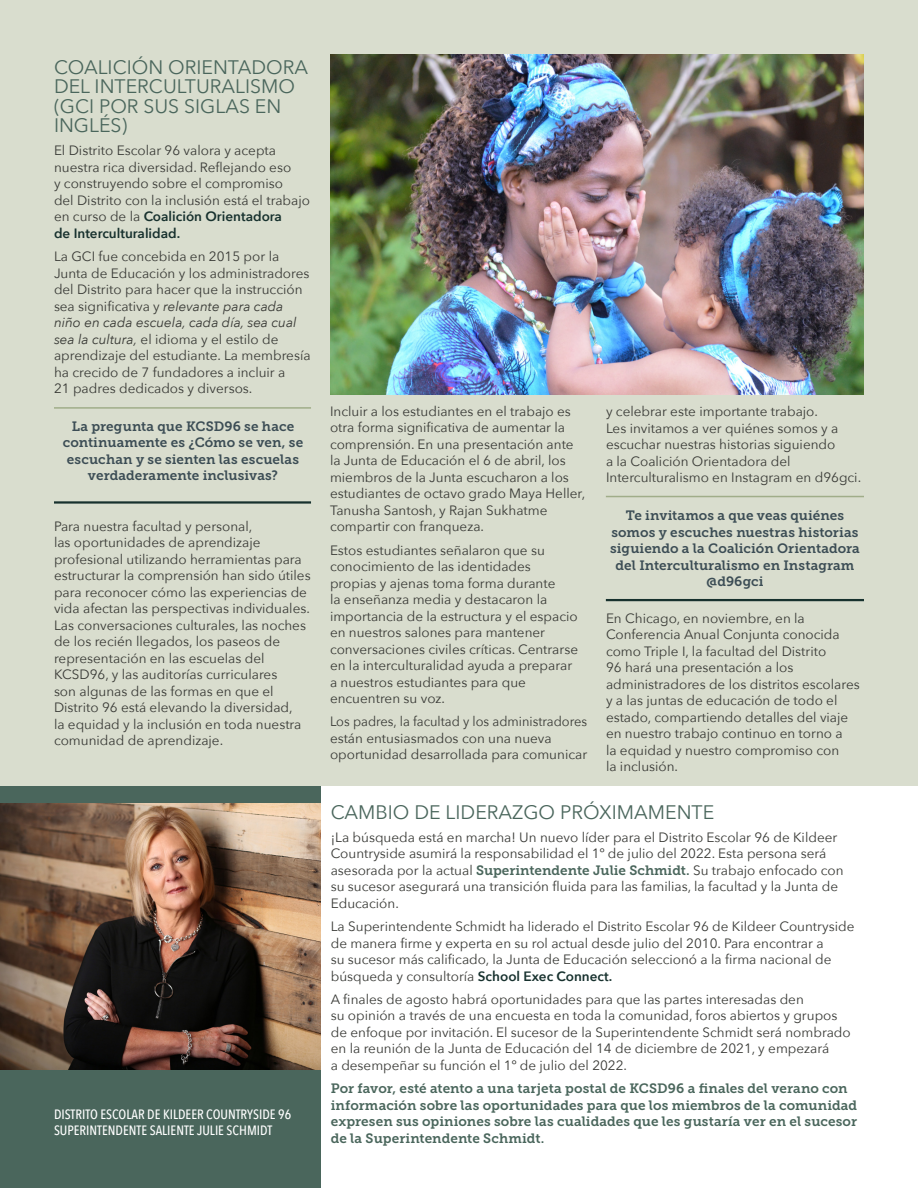
<style>
.page{position:relative;width:918px;height:1188px;background:#fff}
.page>*{position:absolute;margin:0;border:0;box-sizing:border-box;transform-origin:0 0}
.t1{font:19.5px/19.5px "Avenir Next";color:#4a665c}
.t2{font:13.5px/16.5px "Avenir Next";color:#383935}
.t3{font:13.5px/16.5px "Museo Slab 700";letter-spacing:.005em;color:#3c4d55;text-align:center}
.t4{font:13.5px/16.5px "Museo Slab 700";letter-spacing:.005em;color:#4a665c}
.t5{font:13.5px/16.5px "Avenir Next";color:#383935;scale:.95 1}
.t6{font:500 13.5px/16.5px "Avenir Next Condensed";color:#fff}
.s1{font-weight:600;color:#17312e}
.s2{font-style:italic}
.s3{font-family:"Museo Slab 700";color:#4a665c}
</style>
<div class="page">
<div style="left:0;top:785px;width:321px;height:403px;background:#4a665c"></div>
<div style="left:0;top:0;width:918px;height:785px;background:#d9ddce"></div>
<hr style="left:54px;top:407px;width:257px;height:2px;background:#a0ad89">
<hr style="left:54px;top:501px;width:257px;height:3px;background:#17312e">
<img style="left:331px;top:54px;width:533px;height:340px">
<img style="left:0;top:804px;width:321px;height:265px">
<hr style="left:606px;top:496px;width:258px;height:1px;background:#a0ad89">
<hr style="left:606px;top:599px;width:258px;height:2px;background:#17312e">
<h1 class="t1" style="left:54px;top:58px;width:256px">COALICIÓN ORIENTADORA<br>DEL INTERCULTURALISMO (GCI POR SUS SIGLAS EN<br>INGLÉS)</h1>
<p class="t2" style="left:54px;top:143px;width:258px">El Distrito Escolar 96 valora y acepta nuestra rica diversidad. Reflejando eso<br>y construyendo sobre el compromiso<br>del Distrito con la inclusión está el trabajo en curso de la <span class="s1">Coalición Orientadora<br>de Interculturalidad.</span></p>
<p class="t2" style="left:54px;top:248px;width:258px">La GCI fue concebida en 2015 por la Junta de Educación y los administradores del Distrito para hacer que la instrucción sea significativa y <span class="s2">relevante para cada niño en cada escuela, cada día, sea cual sea la cultura,</span> el idioma y el estilo de aprendizaje del estudiante. La membresía ha crecido de 7 fundadores a incluir a<br>21 padres dedicados y diversos.</p>
<p class="t3" style="left:63px;top:418px;width:242px">La pregunta que KCSD96 se hace continuamente es ¿Cómo se ven, se escuchan y se sienten las escuelas verdaderamente inclusivas?</p>
<p class="t2" style="left:54px;top:518px;width:258px">Para nuestra facultad y personal,<br>las oportunidades de aprendizaje profesional utilizando herramientas para estructurar la comprensión han sido útiles para reconocer cómo las experiencias de vida afectan las perspectivas individuales.<br>Las conversaciones culturales, las noches de los recién llegados, los paseos de representación en las escuelas del KCSD96, y las auditorías curriculares<br>son algunas de las formas en que el Distrito 96 está elevando la diversidad,<br>la equidad y la inclusión en toda nuestra comunidad de aprendizaje.</p>
<p class="t6" style="left:54px;top:1106px;width:239px">DISTRITO ESCOLAR DE KILDEER COUNTRYSIDE 96<br>SUPERINTENDENTE SALIENTE JULIE SCHMIDT</p>
<p class="t2" style="left:330px;top:403px;width:257px">Incluir a los estudiantes en el trabajo es otra forma significativa de aumentar la comprensión. En una presentación ante la Junta de Educación el 6 de abril, los miembros de la Junta escucharon a los estudiantes de octavo grado Maya Heller, Tanusha Santosh, y Rajan Sukhatme compartir con franqueza.</p>
<p class="t2" style="left:330px;top:542px;width:250px">Estos estudiantes señalaron que su conocimiento de las identidades propias y ajenas toma forma durante<br>la enseñanza media y destacaron la importancia de la estructura y el espacio en nuestros salones para mantener conversaciones civiles críticas. Centrarse en la interculturalidad ayuda a preparar a nuestros estudiantes para que encuentren su voz.</p>
<p class="t5" style="left:330px;top:714px;width:272px">Los padres, la facultad y los administradores están entusiasmados con una nueva oportunidad desarrollada para comunicar</p>
<p class="t2" style="left:606px;top:404px;width:257px">y celebrar este importante trabajo.<br>Les invitamos a ver quiénes somos y a escuchar nuestras historias siguiendo<br>a la Coalición Orientadora del Interculturalismo en Instagram en d96gci.</p>
<p class="t3" style="left:610px;top:507px;width:251px">Te invitamos a que veas quiénes somos y escuches nuestras historias siguiendo a la Coalición Orientadora del Interculturalismo en Instagram @d96gci</p>
<p class="t2" style="left:606px;top:610px;width:255px">En Chicago, en noviembre, en la Conferencia Anual Conjunta conocida como Triple I, la facultad del Distrito<br>96 hará una presentación a los administradores de los distritos escolares y a las juntas de educación de todo el estado, compartiendo detalles del viaje en nuestro trabajo continuo en torno a<br>la equidad y nuestro compromiso con<br>la inclusión.</p>
<h1 class="t1" style="left:331px;top:803px;width:385px">CAMBIO DE LIDERAZGO PRÓXIMAMENTE</h1>
<p class="t2" style="left:331px;top:829px;width:514px">¡La búsqueda está en marcha! Un nuevo líder para el Distrito Escolar 96 de Kildeer Countryside asumirá la responsabilidad el 1º de julio del 2022. Esta persona será asesorada por la actual <span class="s3">Superintendente Julie Schmidt.</span> Su trabajo enfocado con su sucesor asegurará una transición fluida para las familias, la facultad y la Junta de Educación.</p>
<p class="t2" style="left:331px;top:919px;width:525px">La Superintendente Schmidt ha liderado el Distrito Escolar 96 de Kildeer Countryside de manera firme y experta en su rol actual desde julio del 2010. Para encontrar a<br>su sucesor más calificado, la Junta de Educación seleccionó a la firma nacional de búsqueda y consultoría <span class="s1">School Exec Connect.</span></p>
<p class="t2" style="left:331px;top:991px;width:522px">A finales de agosto habrá oportunidades para que las partes interesadas den<br>su opinión a través de una encuesta en toda la comunidad, foros abiertos y grupos de enfoque por invitación. El sucesor de la Superintendente Schmidt será nombrado en la reunión de la Junta de Educación del 14 de diciembre de 2021, y empezará<br>a desempeñar su función el 1º de julio del 2022.</p>
<p class="t4" style="left:331px;top:1080px;width:528px">Por favor, esté atento a una tarjeta postal de KCSD96 a finales del verano con información sobre las oportunidades para que los miembros de la comunidad expresen sus opiniones sobre las cualidades que les gustaría ver en el sucesor de la Superintendente Schmidt.</p>
</div>
